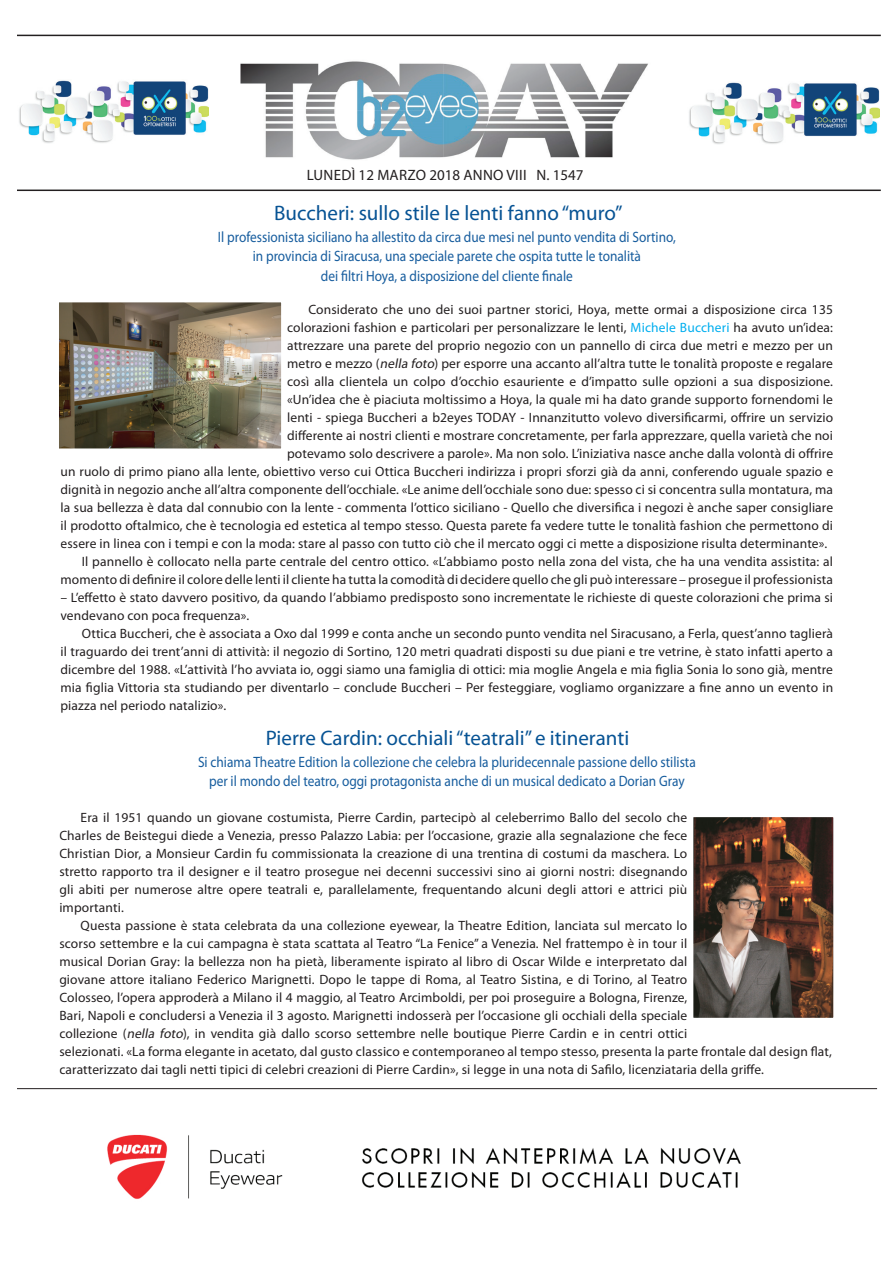
<style>
.page{position:relative;width:893px;height:1263px;background:#fff}
.page>*{position:absolute;margin:0;border:0;box-sizing:border-box;transform-origin:0 0}
.t1{font:21px "Myriad Pro";color:#075394}
.t2{font:15px/19.5px "Myriad Pro";color:#175d9e;text-align:center;scale:.89 1}
.t3{font:15px "Myriad Pro";letter-spacing:.01em;color:#231f20}
.t4{font:13.5px/18px "Myriad Pro";letter-spacing:.01em;color:#231f20;text-align:justify}
.s1{color:#00aeef}
.s2{font-style:italic}
</style>
<div class="page">
<img style="left:240px;top:61px;width:408px;height:99px">
<hr style="left:17px;top:1088px;width:860px;height:1px;background:#231f20">
<img style="left:19px;top:80px;width:190px;height:63px">
<hr style="left:17px;top:190px;width:864px;height:1px;background:#231f20">
<hr style="left:17px;top:35px;width:864px;height:1px;background:#231f20">
<img style="left:689px;top:82px;width:190px;height:62px">
<img style="left:107px;top:1134px;width:634px;height:65px">
<img style="left:60px;top:303px;width:220px;height:144px">
<div style="left:53px;top:296px;width:234px;height:158px;border:6px solid #fff"></div>
<img style="left:694px;top:818px;width:138px;height:199px">
<div style="left:687px;top:811px;width:152px;height:213px;border:6px solid #fff"></div>
<p class="t3" style="left:307px;top:166px;width:168px">lunedì 12 marzo 2018 ANNO</p>
<p class="t3" style="left:507px;top:166px;width:78px">VIII N. 1547</p>
<h1 class="t1" style="left:274px;top:200px;width:350px">Buccheri: sullo stile le lenti fanno “muro”</h1>
<p class="t2" style="left:218px;top:227px;width:516px">Il professionista siciliano ha allestito da circa due mesi nel punto vendita di Sortino, in provincia di Siracusa, una speciale parete che ospita tutte le tonalità<br>dei filtri Hoya, a disposizione del cliente finale</p>
<p class="t4" style="left:287px;top:300px;width:547px;text-indent:21px">Considerato che uno dei suoi partner storici, Hoya, mette ormai a disposizione circa 135 colorazioni fashion e particolari per personalizzare le lenti, <span class="s1">Michele Buccheri</span> ha avuto un’idea: attrezzare una parete del proprio negozio con un pannello di circa due metri e mezzo per un metro e mezzo (<span class="s2">nella foto</span>) per esporre una accanto all’altra tutte le tonalità proposte e regalare così alla clientela un colpo d’occhio esauriente e d’impatto sulle opzioni a sua disposizione. «Un’idea che è piaciuta moltissimo a Hoya, la quale mi ha dato grande supporto fornendomi le lenti - spiega Buccheri a b2eyes TODA</p>
<p class="t4" style="left:509px;top:408px;width:326px">Y - Innanzitutto volevo diversificarmi, offrire un servizio</p>
<p class="t4" style="left:287px;top:426px;width:547px">differente ai nostri clienti e mostrare concretamente, per farla apprezzare, quella varietà che noi</p>
<p class="t4" style="left:287px;top:444px;width:547px">potevamo solo descrivere a parole». Ma non solo. L’iniziativa nasce anche dalla volontà di offrire</p>
<p class="t4" style="left:60px;top:462px;width:774px">un ruolo di primo piano alla lente, obiettivo verso cui Ottica Buccheri indirizza i propri sforzi già da anni, conferendo uguale spazio e</p>
<p class="t4" style="left:60px;top:480px;width:774px">dignità in negozio anche all’altra componente dell’occhiale. «Le anime dell’occhiale sono due: spesso ci si concentra sulla montatura, ma</p>
<p class="t4" style="left:60px;top:498px;width:774px">la sua bellezza è data dal connubio con la lente - commenta l’ottico siciliano - Quello che diversifica i negozi è anche saper consigliare</p>
<p class="t4" style="left:60px;top:516px;width:774px">il prodotto oftalmico, che è tecnologia ed estetica al tempo stesso. Questa parete fa vedere tutte le tonalità fashion che permettono di</p>
<p class="t4" style="left:60px;top:534px;width:768px">essere in linea con i tempi e con la moda: stare al passo con tutto ciò che il mercato oggi ci mette a disposizione risulta determinante».</p>
<p class="t4" style="left:82px;top:552px;width:753px">Il pannello è collocato nella parte centrale del centro ottico. «L’abbiamo posto nella zona del vista, che ha una vendita assistita: al</p>
<p class="t4" style="left:60px;top:570px;width:774px">momento di definire il colore delle lenti il cliente ha tutta la comodità di decidere quello che gli può interessare – prosegue il professionista</p>
<p class="t4" style="left:60px;top:588px;width:774px">– L’effetto è stato davvero positivo, da quando l’abbiamo predisposto sono incrementate le richieste di queste colorazioni che prima si vendevano con poca frequenza».</p>
<p class="t4" style="left:60px;top:624px;width:774px;text-indent:21px">Ottica Buccheri, che è associata a Oxo dal 1999 e conta anche un secondo punto vendita nel Siracusano, a Ferla, quest’anno taglierà il traguardo dei trent’anni di attività: il negozio di Sortino, 120 metri quadrati disposti su due piani e tre vetrine, è stato infatti aperto a dicembre del 1988. «L’attività l’ho avviata io, oggi siamo una famiglia di ottici: mia moglie Angela e mia figlia Sonia lo sono già, mentre mia figlia Vittoria sta studiando per diventarlo – conclude Buccheri – Per festeggiare, vogliamo organizzare a fine anno un evento in piazza nel periodo natalizio».</p>
<h1 class="t1" style="left:266px;top:725px;width:365px">Pierre Cardin: occhiali “teatrali” e itineranti</h1>
<p class="t2" style="left:198px;top:752px;width:561px">Si chiama Theatre Edition la collezione che celebra la pluridecennale passione dello stilista per il mondo del teatro, oggi protagonista anche di un musical dedicato a Dorian Gray</p>
<p class="t4" style="left:59px;top:809px;width:630px;text-indent:21px">Era il 1951 quando un giovane costumista, Pierre Cardin, partecipò al celeberrimo Ballo del secolo che Charles de Beistegui diede a Venezia, presso Palazzo Labia: per l’occasione, grazie alla segnalazione che fece Christian Dior, a Monsieur Cardin fu commissionata la creazione di una trentina di costumi da maschera. Lo stretto rapporto tra il designer e il teatro prosegue nei decenni successivi sino ai giorni nostri: disegnando gli abiti per numerose altre opere teatrali e, parallelamente, frequentando alcuni degli attori e attrici più importanti.</p>
<p class="t4" style="left:59px;top:917px;width:774px;text-align:left;text-indent:21px">Questa passione è stata celebrata da una collezione eyewear, la Theatre Edition, lanciata sul mercato lo<br>scorso settembre e la cui campagna è stata scattata al Teatro “La Fenice” a Venezia. Nel frattempo è in tour il<br>musical Dorian Gray: la bellezza non ha pietà, liberamente ispirato al libro di Oscar Wilde e interpretato dal<br>giovane attore italiano Federico Marignetti. Dopo le tappe di Roma, al Teatro Sistina, e di Torino, al Teatro<br>Colosseo, l’opera approderà a Milano il 4 maggio, al Teatro Arcimboldi, per poi proseguire a Bologna, Firenze,<br>Bari, Napoli e concludersi a Venezia il 3 agosto. Marignetti indosserà per l’occasione gli occhiali della speciale<br>collezione (<span class="s2">nella foto</span>), in vendita già dallo scorso settembre nelle boutique Pierre Cardin e in centri ottici<br>selezionati. «La forma elegante in acetato, dal gusto classico e contemporaneo al tempo stesso, presenta la parte frontale dal design flat, caratterizzato dai tagli netti tipici di celebri creazioni di Pierre Cardin», si legge in una nota di Safilo, licenziataria della griffe.</p>
</div>
